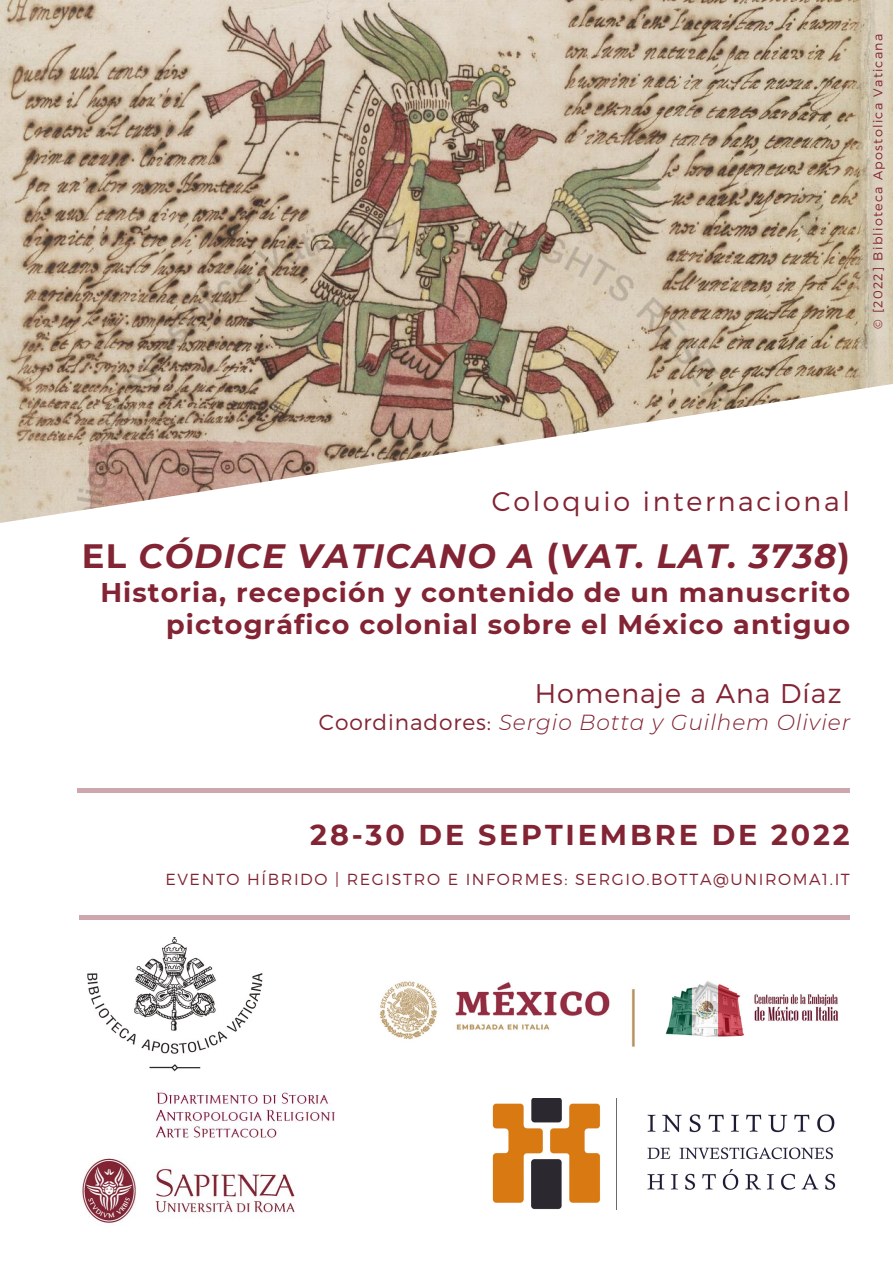
<style>
.page{position:relative;width:893px;height:1263px;background:#fff}
.page>*{position:absolute;margin:0;border:0;box-sizing:border-box;transform-origin:0 0}
.t1{font:italic 700 33.75px "Montserrat";letter-spacing:.04em;color:#822433}
.t2{font:700 28.58px "Montserrat";letter-spacing:.1em;color:#822433}
.t3{font:700 27px/32.6px "Montserrat";letter-spacing:.04em;color:#822433;text-align:right}
.t4{font:300 27px "Montserrat";letter-spacing:.1em;color:#822433}
.t5{font:300 27px "Montserrat";letter-spacing:.04em;color:#822433}
.t6{font:italic 300 21.75px "Montserrat";letter-spacing:.04em;color:#822433}
.t7{font:300 16.05px "Montserrat";letter-spacing:.1em;color:#822433}
.t8{font:300 12.75px "Montserrat";letter-spacing:.1em;color:#822433}
.s1{font-style:normal}
</style>
<div class="page">
<img style="left:0;top:0;width:893px;height:523px">
<hr style="left:77px;top:789px;width:772px;height:4px;background:#cda7ad">
<hr style="left:79px;top:916px;width:770px;height:4px;background:#cda7ad">
<img style="left:379px;top:981px;width:460px;height:66px">
<img style="left:492px;top:1098px;width:344px;height:112px">
<img style="left:87px;top:937px;width:176px;height:135px">
<img style="left:82px;top:1090px;width:253px;height:133px">
<p class="t8" style="left:869px;top:329px;width:297px;rotate:-90deg">© [2022] Biblioteca Apostolica Vaticana</p>
<p class="t4" style="left:492px;top:484px;width:359px">Coloquio internacional</p>
<p class="t1" style="left:82px;top:535px;width:769px"><span class="s1">EL</span> CÓDICE VATICANO A <span class="s1">(</span>VAT. LAT. 3738<span class="s1">)</span></p>
<p class="t3" style="left:100px;top:576px;width:751px">Historia, recepción y contenido de un manuscrito pictográfico colonial sobre el México antiguo</p>
<p class="t5" style="left:535px;top:676px;width:308px">Homenaje a Ana Díaz</p>
<p class="t6" style="left:319px;top:708px;width:533px"><span class="s1">Coordinadores:</span> Sergio Botta y Guilhem Olivier</p>
<p class="t2" style="left:310px;top:817px;width:541px">28-30 DE SEPTIEMBRE DE 2022</p>
<p class="t7" style="left:165px;top:869px;width:686px">EVENTO HÍBRIDO | REGISTRO E INFORMES: SERGIO.BOTTA@UNIROMA1.IT</p>
</div>
